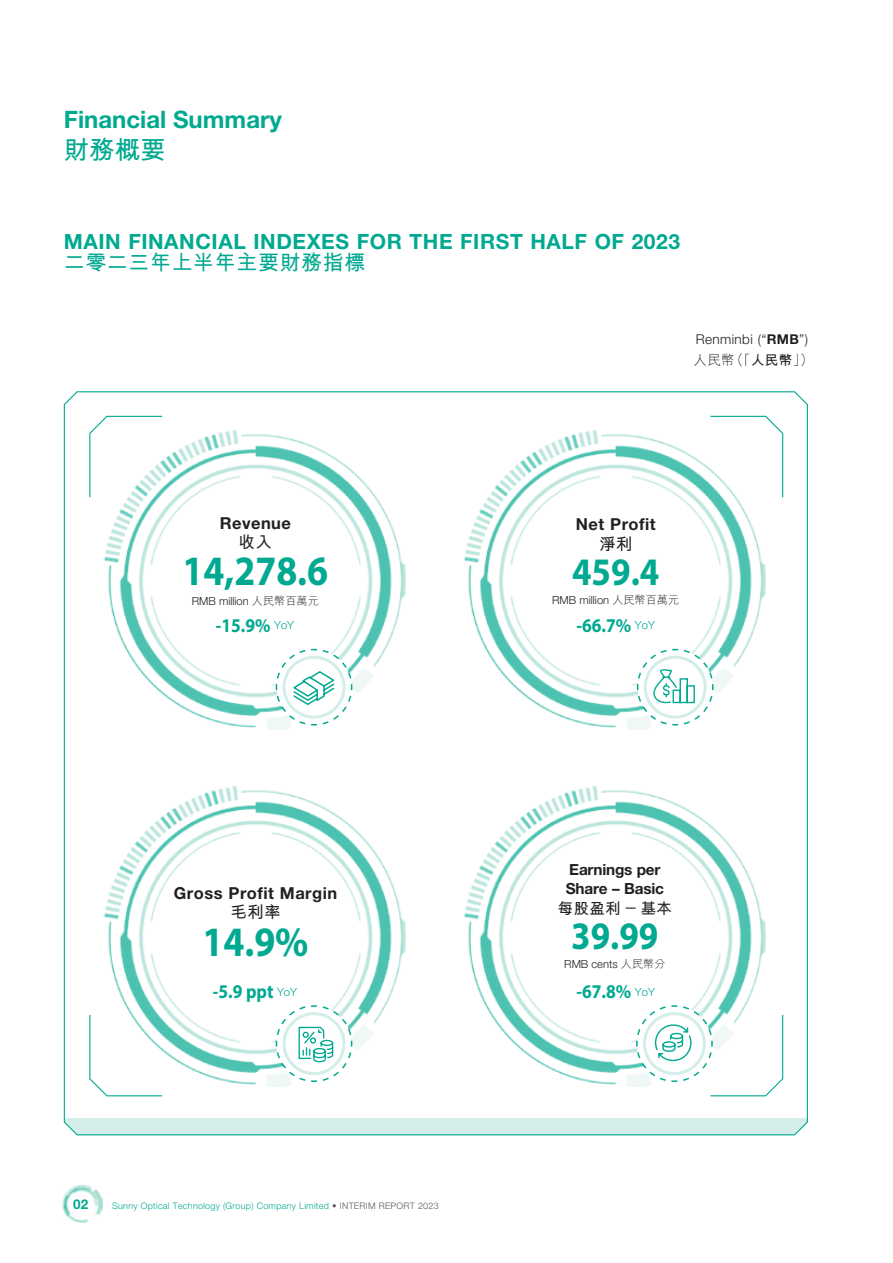
<style>
.page{position:relative;width:893px;height:1263px;background:#fff}
.page>*{position:absolute;margin:0;border:0;box-sizing:border-box;transform-origin:0 0}
.t1{font:700 42px "Myriad Pro";color:#00a990;scale:.9 1}
.t2{font:700 39px "Myriad Pro";color:#00a990;scale:.9 1}
.t3{font:700 25.5px "M Hei HK";color:#00a990}
.t4{font:700 24px "Helvetica Neue LT Std";color:#00a990}
.t5{font:700 21px "Helvetica Neue LT Std";letter-spacing:.03em;color:#00a990}
.t6{font:700 21px "M Hei HK";letter-spacing:.03em;color:#00a990}
.t7{font:700 19.5px "Myriad Pro";color:#00a990;scale:.9 1}
.t8{font:700 16.5px "Helvetica Neue LT Std";letter-spacing:.03em;color:#231f20}
.t9{font:700 16.5px "M Hei HK";letter-spacing:.03em;color:#231f20}
.t10{font:700 15.3px/19.5px "Helvetica Neue LT Std";letter-spacing:-.01em;color:#231f20}
.t11{font:700 15.3px "M Hei HK";letter-spacing:.03em;color:#231f20}
.t12{font:300 13.5px "Helvetica Neue LT Std";letter-spacing:.03em;color:#231f20}
.t13{font:300 13.5px "M Hei HK";color:#231f20}
.t14{font:700 13.5px "Helvetica Neue LT Std";color:#00a990}
.t15{font:300 11.1px "Helvetica Neue LT Std";color:#231f20}
.t16{font:300 9px "Helvetica Neue LT Std";letter-spacing:.03em;color:#00a990}
.s1{font-weight:700}
.s2{font-family:"M Hei HK"}
.s3{font-family:"Helvetica Neue LT Std";font-weight:300;font-size:11.25px}
.s4{font-weight:700;color:#57585a}
.s5{color:#57585a}
</style>
<div class="page">
<img style="left:63px;top:1185px;width:39px;height:38px">
<svg style="left:63px;top:391px;width:745px;height:745px"></svg>
<img style="left:103px;top:428px;width:305px;height:302px">
<img style="left:103px;top:784px;width:305px;height:302px">
<img style="left:463px;top:784px;width:305px;height:302px">
<img style="left:463px;top:428px;width:305px;height:302px">
<svg style="left:89px;top:415px;width:74px;height:83px"></svg>
<svg style="left:89px;top:1014px;width:74px;height:83px"></svg>
<svg style="left:709px;top:415px;width:75px;height:83px"></svg>
<svg style="left:636px;top:648px;width:78px;height:78px"></svg>
<svg style="left:275px;top:648px;width:78px;height:78px"></svg>
<svg style="left:275px;top:1004px;width:78px;height:79px"></svg>
<svg style="left:635px;top:1004px;width:149px;height:93px"></svg>
<h3 class="t4" style="left:64px;top:104px;width:220px">Financial Summary</h3>
<h3 class="t3" style="left:64px;top:131px;width:103px">財務概要</h3>
<h3 class="t5" style="left:64px;top:228px;width:618px">MAIN FINANCIAL INDEXES FOR THE FIRST HALF OF 2023</h3>
<h3 class="t6" style="left:64px;top:247px;width:303px">二零二三年上半年主要財務指標</h3>
<h3 class="t12" style="left:696px;top:331px;width:114px">Renminbi (“<span class="s1">RMB</span>”)</h3>
<h3 class="t13" style="left:693px;top:353px;width:121px">人民幣（「<span class="s1">人民幣</span>」）</h3>
<h3 class="t8" style="left:220px;top:513px;width:73px">Revenue</h3>
<h3 class="t9" style="left:239px;top:530px;width:35px">收入</h3>
<h1 class="t1" style="left:183px;top:544px;width:163px">14,278.6</h1>
<p class="t15" style="left:192px;top:594px;width:129px">RMB million <span class="s2">人民幣百萬元</span></p>
<h3 class="t8" style="left:576px;top:514px;width:81px">Net Profit</h3>
<h3 class="t9" style="left:599px;top:532px;width:35px">淨利</h3>
<h2 class="t2" style="left:572px;top:546px;width:98px">459.4</h2>
<p class="t15" style="left:552px;top:593px;width:129px">RMB million <span class="s2">人民幣百萬元</span></p>
<h3 class="t7" style="left:216px;top:612px;width:89px">-15.9% <span class="s3">YoY</span></h3>
<h3 class="t7" style="left:576px;top:612px;width:89px">-66.7% <span class="s3">YoY</span></h3>
<h3 class="t8" style="left:174px;top:883px;width:165px">Gross Profit Margin</h3>
<h3 class="t9" style="left:230px;top:900px;width:52px">毛利率</h3>
<h1 class="t1" style="left:203px;top:914px;width:119px">14.9%</h1>
<h3 class="t10" style="left:566px;top:859px;width:100px">Earnings per<br>Share – Basic</h3>
<h3 class="t11" style="left:558px;top:897px;width:115px">每股盈利－基本</h3>
<h2 class="t2" style="left:571px;top:910px;width:98px">39.99</h2>
<p class="t15" style="left:564px;top:957px;width:103px">RMB cents <span class="s2">人民幣分</span></p>
<h3 class="t7" style="left:213px;top:979px;width:95px">-5.9 ppt <span class="s3">YoY</span></h3>
<h3 class="t7" style="left:576px;top:979px;width:89px">-67.8% <span class="s3">YoY</span></h3>
<h3 class="t14" style="left:73px;top:1196px;width:17px">02</h3>
<p class="t16" style="left:112px;top:1200px;width:328px">Sunny Optical Technology (Group) Company Limited <span class="s4">•</span> <span class="s5">INTERIM REPORT 2023</span></p>
</div>
